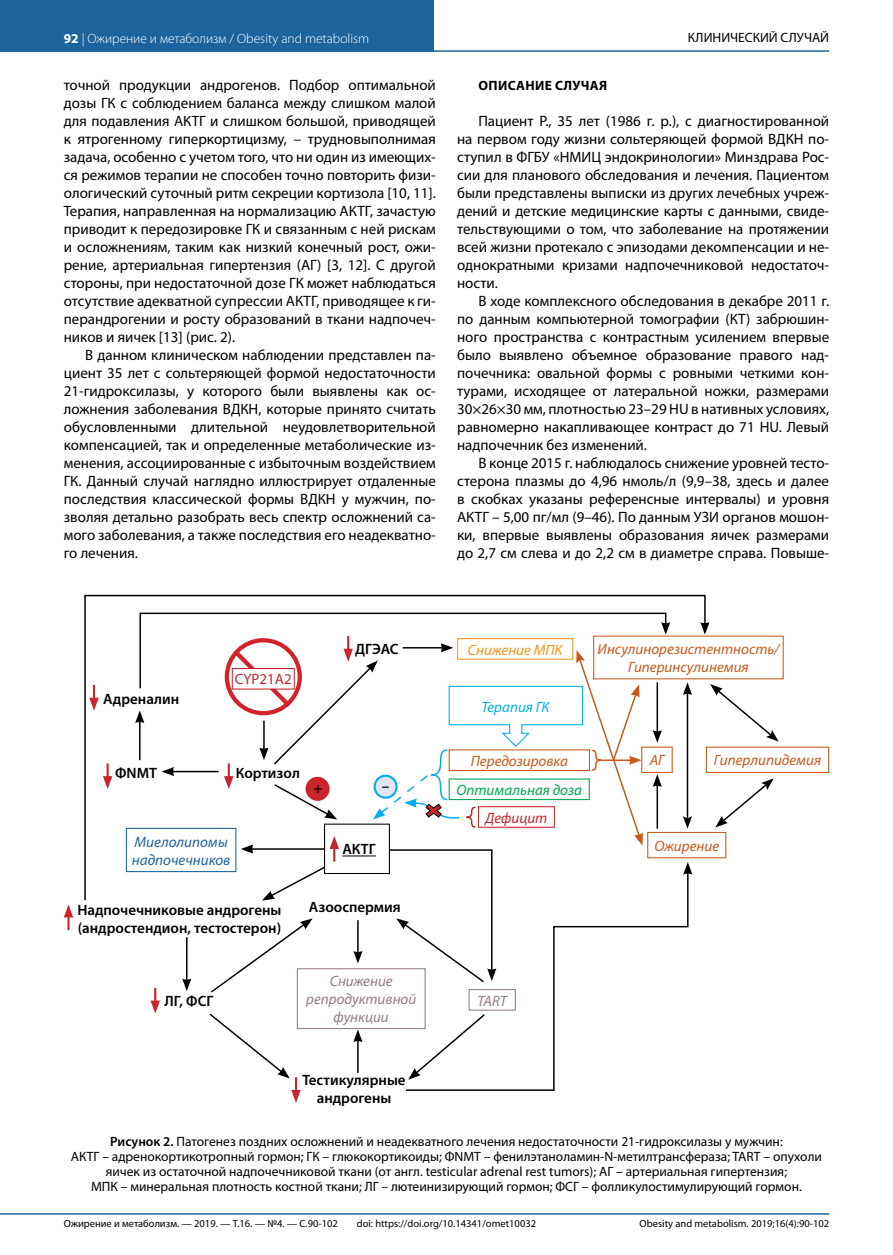
<style>
.page{position:relative;width:893px;height:1255px;background:#fff}
.page>*{position:absolute;margin:0;border:0;box-sizing:border-box;transform-origin:0 0}
.t1{font:15px/18px "Myriad Pro";color:#000;text-align:justify}
.t2{font:600 15px/18px "Myriad Pro";color:#000;text-align:center}
.t3{font:italic 15px/18px "Myriad Pro";color:#c8591a;text-align:center}
.t4{font:italic 15px/18px "Myriad Pro";color:#927d84;text-align:center}
.t5{font:italic 15px/18px "Myriad Pro";color:#1d649c}
.t6{font:italic 15px "Myriad Pro";color:#00a651}
.t7{font:italic 15px "Myriad Pro";color:#f7941e}
.t8{font:italic 15px "Myriad Pro";color:#00aeef}
.t9{font:15px "Myriad Pro";color:#c9252c}
.t10{font:italic 15px "Myriad Pro";color:#c9252c}
.t11{font:13.5px/15px "Myriad Pro";color:#000;text-align:center}
.t12{font:300 13.5px "Myriad Pro";color:#fff}
.t13{font:700 13.5px "Myriad Pro";letter-spacing:.025em;color:#000}
.t14{font:10.5px "Myriad Pro";color:#000}
.s1{font-weight:700}
.s2{font-weight:600}
</style>
<div class="page">
<hr style="left:0;top:50px;width:829px;height:2px;background:#1d649c">
<hr style="left:0;top:1213px;width:829px;height:1px;background:#1d649c">
<div style="left:0;top:0;width:434px;height:51px;background:#1d649c"></div>
<svg style="left:710px;top:684px;width:69px;height:57px"></svg>
<svg style="left:715px;top:778px;width:59px;height:49px"></svg>
<svg style="left:84px;top:594px;width:622px;height:307px"></svg>
<svg style="left:700px;top:622px;width:9px;height:12px"></svg>
<svg style="left:670px;top:870px;width:19px;height:58px"></svg>
<svg style="left:683px;top:862px;width:9px;height:12px"></svg>
<div style="left:642px;top:747px;width:30px;height:25px;background:#fff"></div>
<div style="left:706px;top:746px;width:123px;height:27px;border:1px solid #c8591a"></div>
<div style="left:648px;top:832px;width:78px;height:25px;background:#fff"></div>
<div style="left:647px;top:831px;width:79px;height:27px;border:1px solid #c8591a"></div>
<div style="left:594px;top:636px;width:189px;height:43px;background:#fff"></div>
<div style="left:126px;top:828px;width:110px;height:43px;background:#fff"></div>
<div style="left:126px;top:827px;width:110px;height:45px;border:1px solid #1d649c"></div>
<svg style="left:103px;top:763px;width:9px;height:26px"></svg>
<svg style="left:89px;top:685px;width:10px;height:25px"></svg>
<hr style="left:67px;top:913px;width:3px;height:17px;background:#c9252c">
<svg style="left:64px;top:904px;width:9px;height:13px"></svg>
<svg style="left:135px;top:612px;width:535px;height:490px"></svg>
<p class="t12" style="left:64px;top:30px;width:307px"><span class="s1">92</span> | Ожирение и метаболизм / Obesity and metabolism</p>
<p class="t11" style="left:688px;top:30px;width:143px">КЛИНИЧЕСКИЙ СЛУЧАЙ</p>
<p class="t1" style="left:64px;top:76px;width:374px">точной продукции андрогенов. Подбор оптимальной дозы ГК с соблюдением баланса между слишком малой для подавления АКТГ и слишком большой, приводящей к ятрогенному гиперкортицизму, – трудновыполнимая задача, особенно с учетом того, что ни один из имеющих&shy;ся режимов терапии не способен точно повторить физи&shy;ологический суточный ритм секреции кортизола [10, 11].<br>Терапия, направленная на нормализацию АКТГ, зачастую приводит к передозировке ГК и связанным с ней рискам и осложнениям, таким как низкий конечный рост, ожи&shy;рение, артериальная гипертензия (АГ) [3, 12]. С другой стороны, при недостаточной дозе ГК может наблюдаться отсутствие адекватной супрессии АКТГ, приводящее к ги&shy;перандрогении и росту образований в ткани надпочеч&shy;ников и яичек [13] (рис. 2).</p>
<p class="t1" style="left:64px;top:346px;width:374px;text-indent:21px">В данном клиническом наблюдении представлен па&shy;циент 35 лет с сольтеряющей формой недостаточности 21-гидроксилазы, у которого были выявлены как ос&shy;ложнения заболевания ВДКН, которые принято считать обусловленными длительной неудовлетворительной компенсацией, так и определенные метаболические из&shy;менения, ассоциированные с избыточным воздействием ГК. Данный случай наглядно иллюстрирует отдаленные последствия классической формы ВДКН у мужчин, по&shy;зволяя детально разобрать весь спектр осложнений са&shy;мого заболевания, а также последствия его неадекватно&shy;го лечения.</p>
<p class="t13" style="left:478px;top:77px;width:130px">ОПИСАНИЕ СЛУЧАЯ</p>
<p class="t1" style="left:457px;top:112px;width:374px;text-indent:21px">Пациент Р., 35 лет (1986 г. р.), с диагностированной на первом году жизни сольтеряющей формой ВДКН по&shy;ступил в ФГБУ «НМИЦ эндокринологии» Минздрава Рос&shy;сии для планового обследования и лечения. Пациентом были представлены выписки из других лечебных учреж&shy;дений и детские медицинские карты с данными, свиде&shy;тельствующими о том, что заболевание на протяжении всей жизни протекало с эпизодами декомпенсации и не&shy;однократными кризами надпочечниковой недостаточ&shy;ности.</p>
<p class="t1" style="left:457px;top:292px;width:374px;text-indent:21px">В ходе комплексного обследования в декабре 2011 г. по данным компьютерной томографии (КТ) забрюшин&shy;ного пространства с контрастным усилением впервые было выявлено объемное образование правого над&shy;почечника: овальной формы с ровными четкими кон&shy;турами, исходящее от латеральной ножки, размерами 30×26×30 мм, плотностью 23–29 HU в нативных условиях, равномерно накапливающее контраст до 71 HU. Левый надпочечник без изменений.</p>
<p class="t1" style="left:457px;top:454px;width:374px;text-indent:21px">В конце 2015 г. наблюдалось снижение уровней тесто&shy;стерона плазмы до 4,96 нмоль/л (9,9–38, здесь и далее в скобках указаны референсные интервалы) и уровня АКТГ – 5,00 пг/мл (9–46). По данным УЗИ органов мошон&shy;ки, впервые выявлены образования яичек размерами до 2,7 см слева и до 2,2 см в диаметре справа. Повыше-</p>
<p class="t2" style="left:103px;top:689px;width:77px">Адреналин</p>
<p class="t9" style="left:235px;top:670px;width:59px">CYP21A2</p>
<p class="t2" style="left:355px;top:639px;width:45px">ДГЭАС</p>
<p class="t7" style="left:468px;top:640px;width:96px">Снижение МПК</p>
<p class="t8" style="left:481px;top:697px;width:70px">Терапия ГК</p>
<p class="t3" style="left:598px;top:639px;width:183px">Инсулинорезистентность/<br>Гиперинсулинемия</p>
<p class="t2" style="left:115px;top:763px;width:43px">ФNМT</p>
<p class="t2" style="left:236px;top:763px;width:66px">Кортизол</p>
<p class="t2" style="left:313px;top:778px;width:10px">+</p>
<p class="t2" style="left:382px;top:776px;width:9px">–</p>
<p class="t5" style="left:132px;top:832px;width:100px">Миелолипомы надпочечников</p>
<p class="t2" style="left:77px;top:900px;width:206px;text-align:left">Надпочечниковые андрогены (андростендион, тестостерон)</p>
<p class="t2" style="left:342px;top:840px;width:35px">АКТГ</p>
<p class="t2" style="left:309px;top:897px;width:93px">Азооспермия</p>
<p class="t3" style="left:471px;top:751px;width:99px">Передозировка</p>
<p class="t3" style="left:650px;top:751px;width:16px">АГ</p>
<p class="t3" style="left:714px;top:751px;width:109px">Гиперлипидемия</p>
<p class="t6" style="left:456px;top:780px;width:127px">Оптимальная доза</p>
<p class="t10" style="left:485px;top:808px;width:63px">Дефицит</p>
<p class="t3" style="left:654px;top:836px;width:66px">Ожирение</p>
<p class="t2" style="left:165px;top:991px;width:50px">ЛГ, ФСГ</p>
<p class="t4" style="left:306px;top:972px;width:112px">Снижение репродуктивной функции</p>
<p class="t2" style="left:302px;top:1070px;width:105px">Тестикулярные андрогены</p>
<p class="t4" style="left:477px;top:991px;width:31px">TART</p>
<p class="t11" style="left:71px;top:1133px;width:752px"><span class="s2">Рисунок 2.</span> Патогенез поздних осложнений и неадекватного лечения недостаточности 21-гидроксилазы у мужчин:<br>АКТГ – адренокортикотропный гормон; ГК – глюкокортикоиды; ФNМТ – фенилэтаноламин-N-метилтрансфераза; TART – опухоли яичек из остаточной надпочечниковой ткани (от англ. testicular adrenal rest tumors); АГ – артериальная гипертензия;<br>МПК – минеральная плотность костной ткани; ЛГ – лютеинизирующий гормон; ФСГ – фолликулостимулирующий гормон.</p>
<p class="t14" style="left:64px;top:1216px;width:276px">Ожирение и метаболизм. — 2019. — Т.16. — №4. — С.90-102</p>
<p class="t14" style="left:357px;top:1216px;width:181px">doi: https://doi.org/10.14341/omet10032</p>
<p class="t14" style="left:640px;top:1216px;width:191px">Obesity and metabolism. 2019;16(4):90-102</p>
</div>
